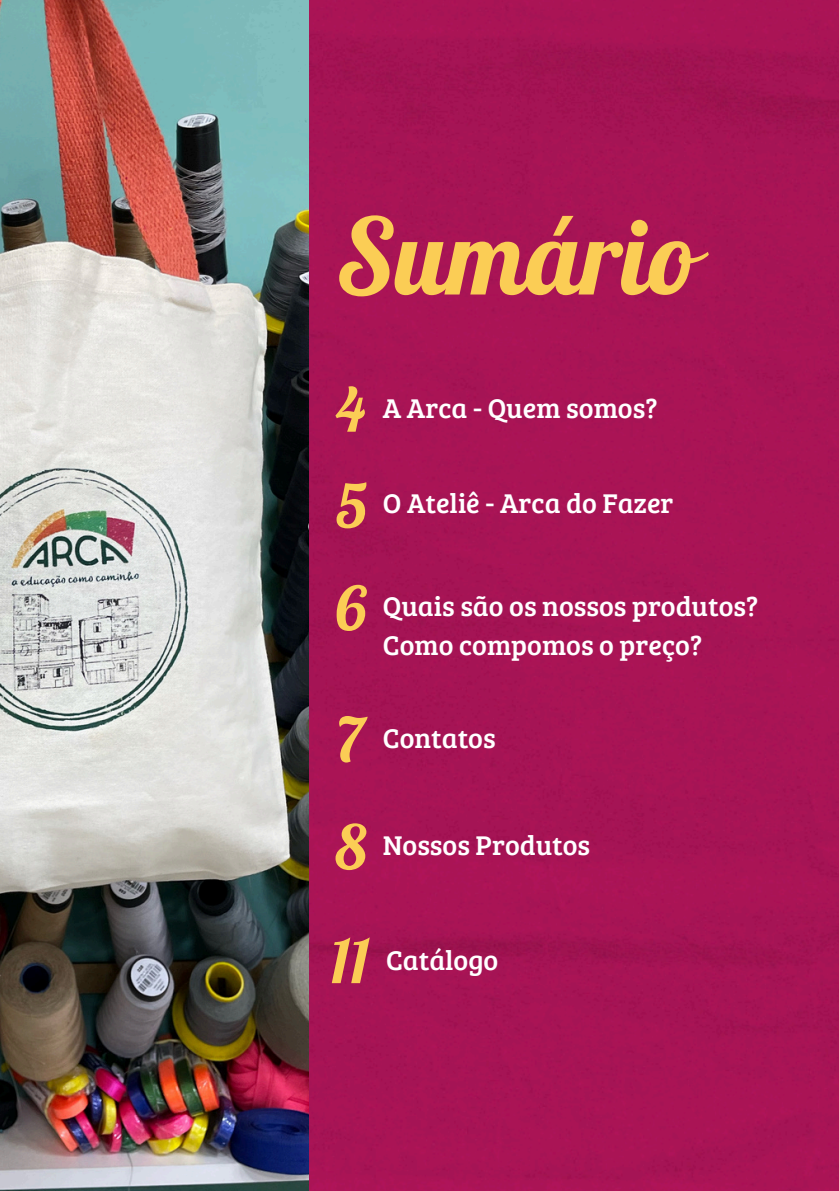
<style>
.page{position:relative;width:839px;height:1191px;background:#fff}
.page>*{position:absolute;margin:0;border:0;box-sizing:border-box;transform-origin:0 0}
.t1{font:104.8px "Lobster";color:#fbcd55}
.t2{font:61.2px "Lobster";color:#fbcd55}
.t3{font:28px "Bree Serif";color:#fff}
</style>
<div class="page">
<div style="left:308px;top:0;width:530px;height:1191px;background:#a71455"></div>
<img style="left:0;top:0;width:308px;height:1191px">
<p class="t1" style="left:335px;top:190px;width:362px">Sumário</p>
<p class="t2" style="left:335px;top:371px;width:31px">4</p>
<h1 class="t3" style="left:383px;top:388px;width:276px">A Arca - Quem somos?</h1>
<p class="t2" style="left:335px;top:467px;width:33px">5</p>
<p class="t3" style="left:383px;top:483px;width:292px">O Ateliê - Arca do Fazer</p>
<p class="t2" style="left:335px;top:569px;width:32px">6</p>
<p class="t3" style="left:383px;top:586px;width:377px">Quais são os nossos produtos?</p>
<p class="t3" style="left:383px;top:625px;width:321px">Como compomos o preço?</p>
<p class="t2" style="left:335px;top:701px;width:30px">7</p>
<p class="t3" style="left:383px;top:717px;width:114px">Contatos</p>
<p class="t2" style="left:335px;top:809px;width:32px">8</p>
<p class="t3" style="left:383px;top:825px;width:209px">Nossos Produtos</p>
<p class="t2" style="left:330px;top:922px;width:40px">11</p>
<p class="t3" style="left:386px;top:940px;width:114px">Catálogo</p>
</div>
